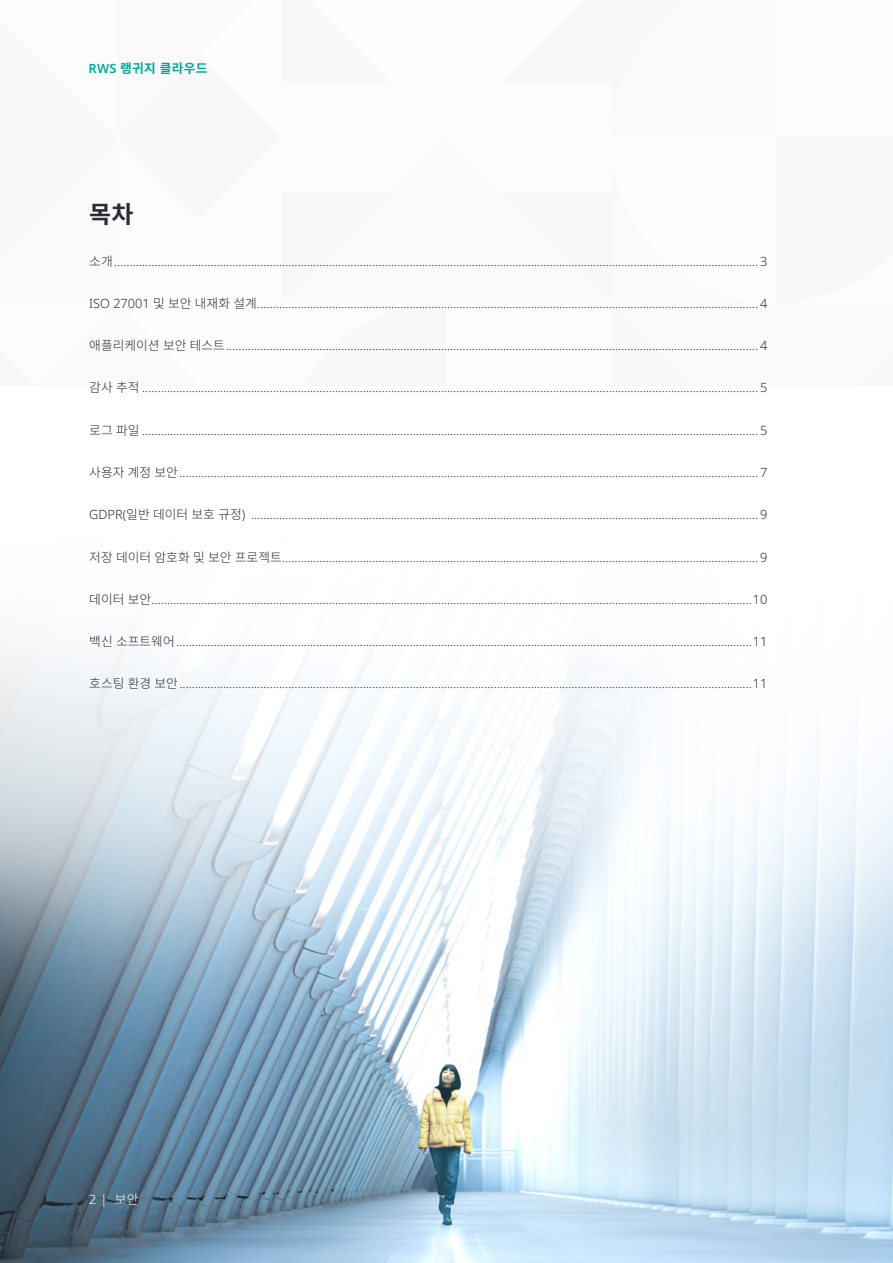
<style>
.page{position:relative;width:893px;height:1263px;background:#fff}
.page>*{position:absolute;margin:0;border:0;box-sizing:border-box;transform-origin:0 0}
.t1{font:700 24px "Noto Sans CJ Kkr";color:#292b36}
.t2{font:300 12.75px "Noto Sans";color:#292b36}
.t3{font:700 12.75px "Noto Sans CJ Kkr";letter-spacing:.02em;color:#00a89f}
.t4{font:300 12.75px "Noto Sans";color:#fff}
.s1{font-family:"Noto Sans";font-weight:600}
.s2{font-family:"Noto Sans CJ Kkr"}
</style>
<div class="page">
<img style="left:0;top:649px;width:893px;height:614px">
<p class="t3" style="left:89px;top:61px;width:120px"><span class="s1">RWS</span> 랭귀지 클라우드</p>
<h1 class="t1" style="left:89px;top:201px;width:46px">목차</h1>
<p class="t2" style="left:89px;top:252px;width:679px"><span class="s2">소개</span>............................................................................................................................................................................................................... 3</p>
<p class="t2" style="left:89px;top:294px;width:679px">ISO 27001 <span class="s2">및 보안 내재화 설계</span>................................................................................................................................................................. 4</p>
<p class="t2" style="left:89px;top:337px;width:679px"><span class="s2">애플리케이션 보안 테스트</span>........................................................................................................................................................................... 4</p>
<p class="t2" style="left:89px;top:379px;width:679px"><span class="s2">감사 추적</span> ...................................................................................................................................................................................................... 5</p>
<p class="t2" style="left:89px;top:421px;width:679px"><span class="s2">로그 파일</span> ...................................................................................................................................................................................................... 5</p>
<p class="t2" style="left:89px;top:463px;width:679px"><span class="s2">사용자 계정 보안</span>.......................................................................................................................................................................................... 7</p>
<p class="t2" style="left:89px;top:506px;width:679px">GDPR(<span class="s2">일반 데이터 보호 규정</span>) ................................................................................................................................................................... 9</p>
<p class="t2" style="left:89px;top:548px;width:679px"><span class="s2">저장 데이터 암호화 및 보안 프로젝트</span>......................................................................................................................................................... 9</p>
<p class="t2" style="left:89px;top:590px;width:679px"><span class="s2">데이터 보안</span>.................................................................................................................................................................................................10</p>
<p class="t2" style="left:89px;top:632px;width:679px"><span class="s2">백신 소프트웨어</span>.........................................................................................................................................................................................11</p>
<p class="t2" style="left:89px;top:675px;width:679px"><span class="s2">호스팅 환경 보안</span>........................................................................................................................................................................................11</p>
<p class="t4" style="left:89px;top:1191px;width:51px">2 | <span class="s2">보안</span></p>
</div>
